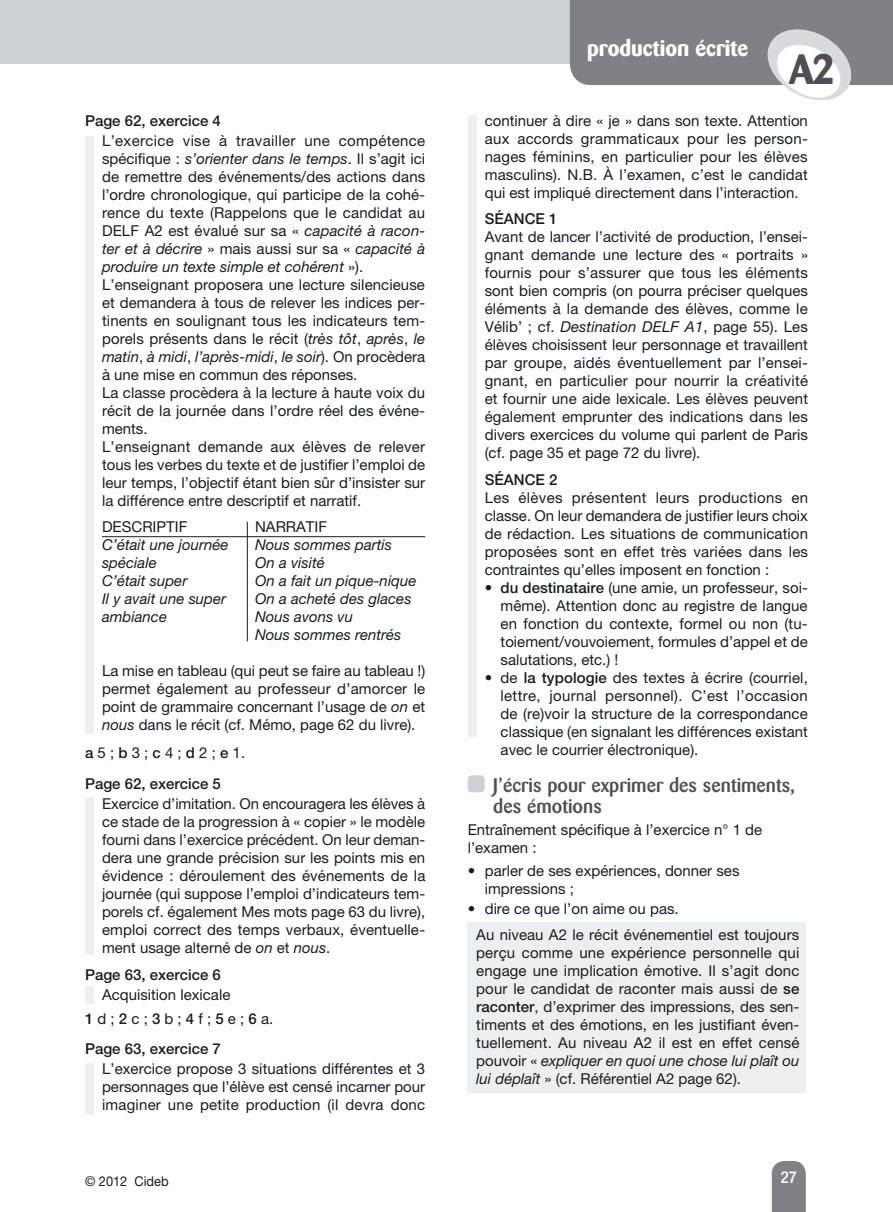
<style>
.page{position:relative;width:893px;height:1212px;background:#fff}
.page>*{position:absolute;margin:0;border:0;box-sizing:border-box;transform-origin:0 0}
.t1{font:700 42px "Barmeno";color:#504e53}
.t2{font:700 22.5px "Barmeno";color:#fff}
.t3{font:500 19.5px/20.7px "Barmeno";color:#504e53}
.t4{font:500 condensed 16.5px "Helvetica Neue LT Std";color:#fff}
.t5{font:15px/18px "Helvetica Neue LT Std";color:#1b1c20;text-align:justify}
.t6{font:15px/18px "Helvetica Neue";letter-spacing:.01em;color:#1b1c20;text-align:justify}
.t7{font:italic 15px/18px "Helvetica Neue LT Std";color:#1b1c20}
.t8{font:500 15px/30.8px "Helvetica Neue LT Std";color:#1b1c20}
.t9{font:13.5px "Helvetica Neue";color:#1b1c20;scale:.95 1}
.s1{font-style:italic}
.s2{font-weight:400}
.s3{font-weight:500}
</style>
<div class="page">
<div style="left:468px;top:923px;width:338px;height:170px;background:#edeeef"></div>
<hr style="left:102px;top:536px;width:323px;height:1px;background:#1b1c20">
<div style="left:468px;top:775px;width:17px;height:17px;background:#ced1d3;border-radius:4px"></div>
<div style="left:772px;top:1161px;width:34px;height:51px;background:#818084"></div>
<div style="left:0;top:0;width:893px;height:64px;background:#ced1d3"></div>
<svg style="left:570px;top:0;width:323px;height:101px"></svg>
<div style="left:85px;top:136px;width:9px;height:597px;background:#edeeef"></div>
<div style="left:468px;top:115px;width:8px;height:622px;background:#edeeef"></div>
<div style="left:85px;top:798px;width:9px;height:157px;background:#edeeef"></div>
<div style="left:85px;top:1063px;width:9px;height:51px;background:#edeeef"></div>
<div style="left:85px;top:986px;width:9px;height:17px;background:#edeeef"></div>
<hr style="left:247px;top:522px;width:1px;height:119px;background:#1b1c20">
<p class="t8" style="left:85px;top:105px;width:137px">Page 62, exercice 4</p>
<p class="t5" style="left:102px;top:131px;width:325px;text-align:left">L’exercice vise à travailler une compétence spécifique : <span class="s1">s’orienter dans le temps</span>. Il s’agit ici de remettre des événements/des actions dans l’ordre chronologique, qui participe de la cohé&shy;rence du texte (Rappelons que le candidat au DELF A2 est évalué sur sa « <span class="s1">capacité à racon&shy;ter et à décrire</span> » mais aussi sur sa « <span class="s1">capacité à produire un texte simple et cohérent</span> »).<br>L’enseignant proposera une lecture silencieuse et demandera à tous de relever les indices per&shy;tinents en soulignant tous les indicateurs tem&shy;porels présents dans le récit (<span class="s1">très tôt</span>, <span class="s1">après</span>, <span class="s1">le matin</span>, <span class="s1">à midi</span>, <span class="s1">l’après-midi</span>, <span class="s1">le soir</span>). On procèdera à une mise en commun des réponses.<br>La classe procèdera à la lecture à haute voix du récit de la journée dans l’ordre réel des événe&shy;ments.<br>L’enseignant demande aux élèves de relever tous les verbes du texte et de justifier l’emploi de leur temps, l’objectif étant bien sûr d’insister sur la différence entre descriptif et narratif.</p>
<p class="t5" style="left:102px;top:518px;width:87px">DESCRIPTIF</p>
<p class="t5" style="left:255px;top:518px;width:73px">NARRATIF</p>
<p class="t7" style="left:102px;top:536px;width:128px">C’était une journée</p>
<p class="t7" style="left:255px;top:536px;width:138px">Nous sommes partis</p>
<p class="t7" style="left:102px;top:554px;width:56px">spéciale</p>
<p class="t7" style="left:255px;top:554px;width:71px">On a visité</p>
<p class="t7" style="left:102px;top:572px;width:87px">C’était super</p>
<p class="t7" style="left:255px;top:572px;width:163px">On a fait un pique-nique</p>
<p class="t7" style="left:102px;top:590px;width:126px">Il y avait une super</p>
<p class="t7" style="left:255px;top:590px;width:158px">On a acheté des glaces</p>
<p class="t7" style="left:102px;top:608px;width:67px">ambiance</p>
<p class="t7" style="left:255px;top:608px;width:148px">Nous avons vu<br>Nous sommes rentrés</p>
<p class="t5" style="left:102px;top:662px;width:325px">La mise en tableau (qui peut se faire au tableau !) permet également au professeur d’amorcer le point de grammaire concernant l’usage de <span class="s1">on</span> et <span class="s1">nous</span> dans le récit (cf. Mémo, page 62 du livre).</p>
<p class="t8" style="left:85px;top:737px;width:162px">a <span class="s2">5 ;</span> b <span class="s2">3 ;</span> c <span class="s2">4 ;</span> d <span class="s2">2 ;</span> e <span class="s2">1.<br></span>Page 62, exercice 5</p>
<p class="t5" style="left:102px;top:794px;width:325px">Exercice d’imitation. On encouragera les élèves à ce stade de la progression à « copier » le modèle fourni dans l’exercice précédent. On leur deman&shy;dera une grande précision sur les points mis en évidence : déroulement des événements de la journée (qui suppose l’emploi d’indicateurs tem&shy;porels cf. également Mes mots page 63 du livre), emploi correct des temps verbaux, éventuelle&shy;ment usage alterné de <span class="s1">on</span> et <span class="s1">nous</span>.</p>
<p class="t8" style="left:85px;top:959px;width:137px">Page 63, exercice 6</p>
<p class="t5" style="left:85px;top:982px;width:190px;line-height:23.7px;text-indent:17px">Acquisition lexicale<br><span class="s3">1</span> d ; <span class="s3">2</span> c ; <span class="s3">3</span> b ; <span class="s3">4</span> f ; <span class="s3">5</span> e ; <span class="s3">6</span> a.</p>
<p class="t8" style="left:85px;top:1033px;width:137px">Page 63, exercice 7</p>
<p class="t5" style="left:102px;top:1060px;width:325px">L’exercice propose 3 situations différentes et 3 personnages que l’élève est censé incarner pour imaginer une petite production (il devra donc</p>
<p class="t9" style="left:85px;top:1173px;width:90px">© 2012 Cideb</p>
<h2 class="t2" style="left:587px;top:35px;width:163px">production écrite</h2>
<h1 class="t1" style="left:789px;top:44px;width:48px">A2</h1>
<p class="t5" style="left:485px;top:111px;width:325px">continuer à dire « je » dans son texte. Attention aux accords grammaticaux pour les person&shy;nages féminins, en particulier pour les élèves masculins). N.B. À l’examen, c’est le candidat qui est impliqué directement dans l’interaction.</p>
<p class="t8" style="left:485px;top:203px;width:74px">SÉANCE 1</p>
<p class="t5" style="left:485px;top:227px;width:325px">Avant de lancer l’activité de production, l’ensei&shy;gnant demande une lecture des « portraits » fournis pour s’assurer que tous les éléments sont bien compris (on pourra préciser quelques éléments à la demande des élèves, comme le Vélib’ ; cf. <span class="s1">Destination DELF A1</span>, page 55). Les élèves choisissent leur personnage et travaillent par groupe, aidés éventuellement par l’ensei&shy;gnant, en particulier pour nourrir la créativité et fournir une aide lexicale. Les élèves peuvent également emprunter des indications dans les divers exercices du volume qui parlent de Paris (cf. page 35 et page 72 du livre).</p>
<p class="t8" style="left:485px;top:464px;width:74px">SÉANCE 2</p>
<p class="t5" style="left:485px;top:488px;width:325px">Les élèves présentent leurs productions en classe. On leur demandera de justifier leurs choix de rédaction. Les situations de communication proposées sont en effet très variées dans les contraintes qu’elles imposent en fonction :</p>
<p class="t5" style="left:501px;top:578px;width:309px;text-indent:-16px"><span class="s3">• du destinataire</span> (une amie, un professeur, soi&shy;même). Attention donc au registre de langue en fonction du contexte, formel ou non (tu&shy;toiement/vouvoiement, formules d’appel et de salutations, etc.) !</p>
<p class="t5" style="left:501px;top:668px;width:309px;text-indent:-16px">• de <span class="s3">la typologie</span> des textes à écrire (courriel, lettre, journal personnel). C’est l’occasion de (re)voir la structure de la correspondance classique (en signalant les différences existant avec le courrier électronique).</p>
<h3 class="t3" style="left:493px;top:775px;width:303px">J’écris pour exprimer des sentiments, des émotions</h3>
<p class="t5" style="left:468px;top:821px;width:296px">Entraînement spécifique à l’exercice n° 1 de l’examen :</p>
<p class="t5" style="left:485px;top:861px;width:256px;text-indent:-17px">• parler de ses expériences, donner ses impressions ;</p>
<p class="t5" style="left:468px;top:899px;width:212px">• dire ce que l’on aime ou pas.</p>
<p class="t6" style="left:476px;top:926px;width:325px">Au niveau A2 le récit événementiel est toujours perçu comme une expérience personnelle qui engage une implication émotive. Il s’agit donc pour le candidat de raconter mais aussi de <span class="s3">se raconter</span>, d’exprimer des impressions, des sen&shy;timents et des émotions, en les justifiant éven&shy;tuellement. Au niveau A2 il est en effet censé pouvoir « <span class="s1">expliquer en quoi une chose lui plaît ou lui déplaît</span> » (cf. Référentiel A2 page 62).</p>
<p class="t4" style="left:781px;top:1167px;width:17px">27</p>
</div>
